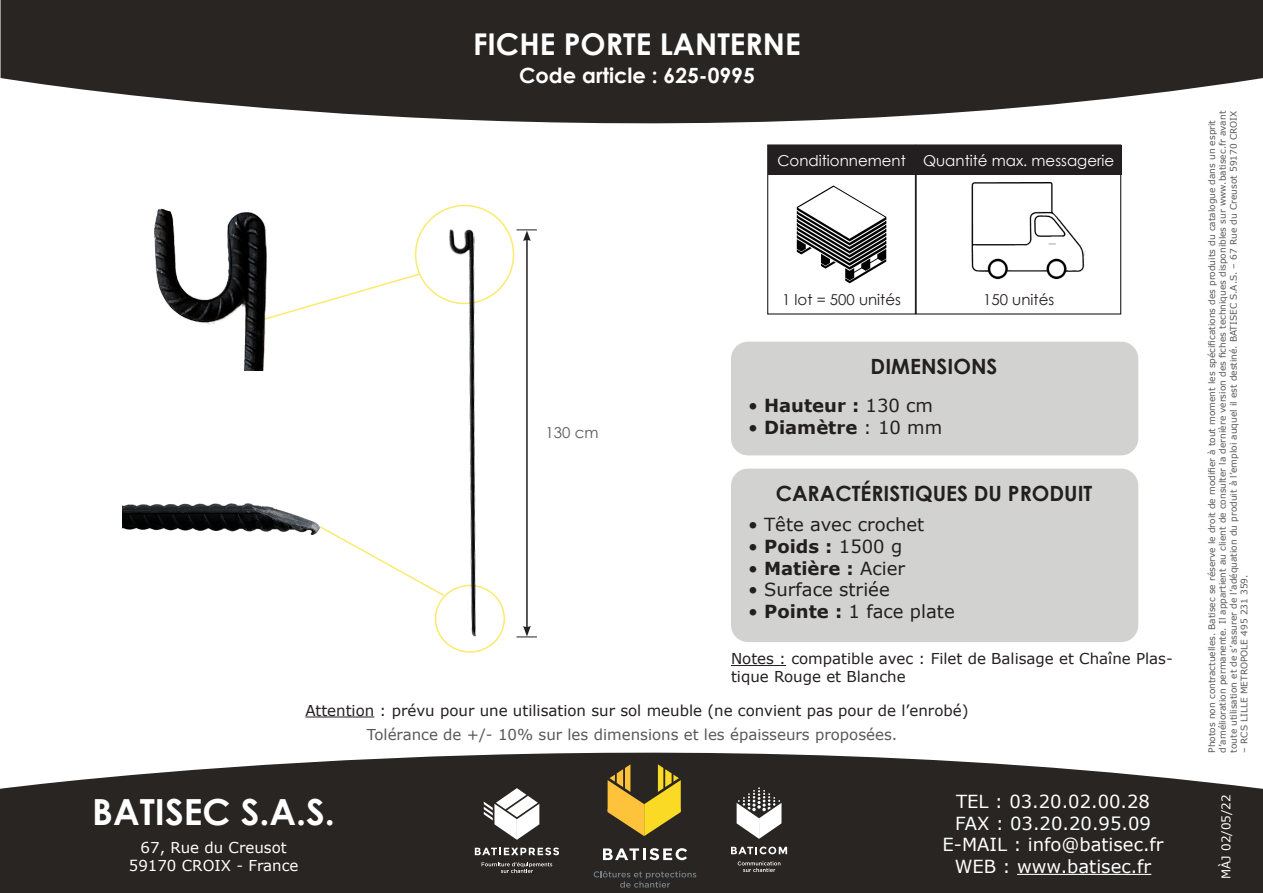
<style>
.page{position:relative;width:1263px;height:893px;background:#fff}
.page>*{position:absolute;margin:0;border:0;box-sizing:border-box;transform-origin:0 0}
.t1{font:700 36px "Century Gothic";color:#fff}
.t2{font:700 30px "Century Gothic";color:#fff}
.t3{font:700 21px "Century Gothic";color:#231f20}
.t4{font:700 21px "Century Gothic";color:#fff}
.t5{font:18px/21.6px "Verdana";color:#fff;text-align:center}
.t6{font:18px "Verdana";color:#231f20}
.t7{font:700 18px "Verdana";color:#231f20}
.t8{font:15px/18px "Verdana";color:#231f20}
.t9{font:15px "Verdana";color:#57585a}
.t10{font:15px "Century Gothic";color:#fff}
.t11{font:15px/18px "Verdana";color:#fff;text-align:center}
.t12{font:15px "Century Gothic";color:#231f20}
.t13{font:15px "Century Gothic";color:#57585a}
.t14{font:12px "Verdana";color:#fff}
.t15{font:9px/10.8px "Verdana";color:#57585a}
.s1{font-weight:400}
.s2{font-weight:700}
</style>
<div class="page">
<svg style="left:1px;top:0;width:1262px;height:180px;fill:#282522"></svg>
<svg style="left:0;top:716px;width:1263px;height:177px;fill:#282522"></svg>
<hr style="left:1017px;top:874px;width:134px;height:1px;background:#fff">
<svg style="left:608px;top:764px;width:73px;height:72px;background:#987f29"></svg>
<svg style="left:603px;top:848px;width:84px;height:12px"></svg>
<svg style="left:594px;top:871px;width:102px;height:17px;background:#363634"></svg>
<svg style="left:731px;top:847px;width:56px;height:7px"></svg>
<svg style="left:738px;top:861px;width:42px;height:11px"></svg>
<svg style="left:737px;top:787px;width:44px;height:52px"></svg>
<svg style="left:475px;top:847px;width:84px;height:8px"></svg>
<svg style="left:484px;top:788px;width:55px;height:52px"></svg>
<svg style="left:482px;top:862px;width:70px;height:11px"></svg>
<div style="left:731px;top:469px;width:407px;height:173px;background:#d2d3d0;border-radius:17px"></div>
<hr style="left:526px;top:239px;width:2px;height:389px;background:#231f20">
<svg style="left:516px;top:229px;width:21px;height:12px"></svg>
<svg style="left:516px;top:626px;width:21px;height:12px"></svg>
<div style="left:731px;top:342px;width:407px;height:113px;background:#d2d3d0;border-radius:17px"></div>
<div style="left:415px;top:205px;width:99px;height:99px;border:2px solid #fbea6e;border-radius:50%"></div>
<div style="left:435px;top:585px;width:70px;height:68px;border:2px solid #fbea6e;border-radius:50%"></div>
<svg style="left:269px;top:272px;width:153px;height:47px"></svg>
<svg style="left:320px;top:526px;width:126px;height:71px"></svg>
<hr style="left:731px;top:665px;width:55px;height:1px;background:#231f20">
<img style="left:154px;top:208px;width:115px;height:162px">
<img style="left:449px;top:229px;width:40px;height:408px">
<img style="left:122px;top:504px;width:198px;height:31px">
<div style="left:767px;top:144px;width:149px;height:171px;border:1px solid #231f20"></div>
<div style="left:768px;top:145px;width:147px;height:30px;background:#231f20"></div>
<svg style="left:797px;top:186px;width:89px;height:97px"></svg>
<div style="left:915px;top:144px;width:206px;height:171px;border:1px solid #231f20"></div>
<div style="left:916px;top:145px;width:205px;height:30px;background:#231f20"></div>
<img style="left:971px;top:183px;width:114px;height:96px">
<hr style="left:305px;top:716px;width:69px;height:1px;background:#231f20">
<p class="t2" style="left:473px;top:22px;width:329px">FICHE PORTE LANTERNE</p>
<p class="t4" style="left:519px;top:59px;width:237px">Code article : 625-0995</p>
<p class="t10" style="left:777px;top:150px;width:130px">Conditionnement</p>
<p class="t10" style="left:923px;top:150px;width:193px">Quantité max. messagerie</p>
<p class="t12" style="left:782px;top:289px;width:120px">1 lot = 500 unités</p>
<p class="t12" style="left:983px;top:289px;width:73px">150 unités</p>
<p class="t13" style="left:546px;top:422px;width:54px">130 cm</p>
<p class="t3" style="left:871px;top:351px;width:128px">DIMENSIONS</p>
<p class="t7" style="left:748px;top:393px;width:187px"><span class="s1">•</span> Hauteur : <span class="s1">130 cm</span></p>
<p class="t7" style="left:748px;top:414px;width:196px"><span class="s1">•</span> Diamètre <span class="s1">: 10 mm</span></p>
<p class="t3" style="left:776px;top:478px;width:318px">CARACTÉRISTIQUES DU PRODUIT</p>
<p class="t6" style="left:748px;top:513px;width:178px">• Tête avec crochet</p>
<p class="t6" style="left:748px;top:534px;width:156px">• <span class="s2">Poids :</span> 1500 g</p>
<p class="t7" style="left:748px;top:555px;width:159px"><span class="s1">•</span> Matière : <span class="s1">Acier</span></p>
<p class="t6" style="left:748px;top:577px;width:143px">• Surface striée</p>
<p class="t6" style="left:748px;top:599px;width:208px">• <span class="s2">Pointe :</span> 1 face plate</p>
<p class="t8" style="left:731px;top:650px;width:443px">Notes : compatible avec : Filet de Balisage et Chaîne Plas&shy;tique Rouge et Blanche</p>
<p class="t8" style="left:305px;top:701px;width:665px">Attention : prévu pour une utilisation sur sol meuble (ne convient pas pour de l’enrobé)</p>
<h1 class="t1" style="left:92px;top:784px;width:244px">BATISEC S.A.S.</h1>
<h3 class="t11" style="left:129px;top:839px;width:171px">67, Rue du Creusot<br>59170 CROIX - France</h3>
<h3 class="t9" style="left:367px;top:724px;width:532px">Tolérance de +/- 10% sur les dimensions et les épaisseurs proposées.</h3>
<h3 class="t5" style="left:942px;top:790px;width:223px">TEL : 03.20.02.00.28<br>FAX : 03.20.20.95.09<br>E-MAIL : info@batisec.fr<br>WEB : www.batisec.fr</h3>
<p class="t15" style="left:1206px;top:753px;width:643px;rotate:-90deg">Photos non contractuelles. Batisec se réserve le droit de modifier à tout moment les spécifications des produits du catalogue dans un esprit d’amélioration permanente. Il appartient au client de consulter la dernière version des fiches techniques disponibles sur www.batisec.fr avant toute utilisation et de s’assurer de l’adéquation du produit à l’emploi auquel il est destiné. BATISEC S.A.S. – 67 Rue du Creusot 59170 CROIX</p>
<p class="t15" style="left:1239px;top:753px;width:180px;rotate:-90deg">– RCS LILLE METROPOLE 495 231 359.</p>
<p class="t14" style="left:1218px;top:879px;width:86px;rotate:-90deg">MÀJ 02/05/22</p>
</div>
